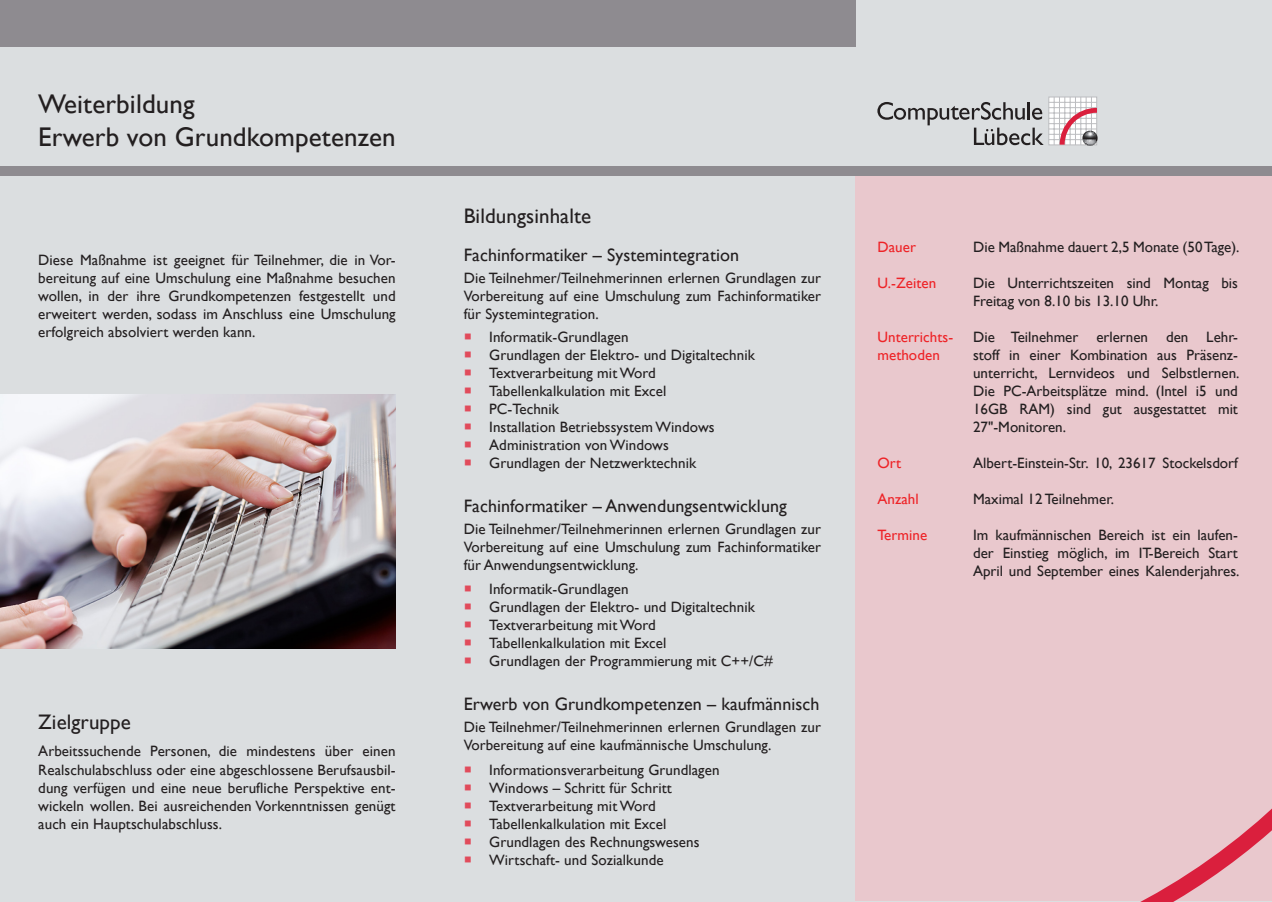
<style>
.page{position:relative;width:1272px;height:902px;background:#fff}
.page>*{position:absolute;margin:0;border:0;box-sizing:border-box;transform-origin:0 0}
.Überschrift_Groß{font:27px "Gill Sans";letter-spacing:.005em;color:#231f20}
.Überschrift_Schwarz{font:21px "Gill Sans";letter-spacing:.005em;color:#231f20}
.Überschrift_Schwarz-2{font:18px "Gill Sans";letter-spacing:.005em;color:#231f20}
.Fließtext{font:15px/18px "Gill Sans";letter-spacing:.005em;color:#231f20;text-align:justify}
.Überschrift_Schwarz-3{font:15px/18px "Gill Sans";letter-spacing:.005em;color:#231f20;text-align:justify}
.Fließtext-2{font:15px/18px "Gill Sans";letter-spacing:.005em;color:#ee2327}
</style>
<div class="page">
<div style="left:0;top:0;width:1271px;height:901px;background:#dbdee0"></div>
<div style="left:855px;top:171px;width:416px;height:730px;background:#e9c8cd"></div>
<div style="left:0;top:0;width:855px;height:47px;background:#8e8b90"></div>
<div style="left:0;top:166px;width:1271px;height:9px;background:#8e8b90"></div>
<svg style="left:1142px;top:809px;width:129px;height:92px"></svg>
<svg style="left:877px;top:102px;width:166px;height:43px"></svg>
<svg style="left:1048px;top:97px;width:48px;height:48px"></svg>
<hr style="left:1048px;top:102px;width:48px;height:1px;background:#bcbdc0">
<hr style="left:1048px;top:107px;width:48px;height:1px;background:#bcbdc0">
<hr style="left:1048px;top:113px;width:48px;height:1px;background:#bcbdc0">
<hr style="left:1048px;top:118px;width:48px;height:1px;background:#bcbdc0">
<hr style="left:1048px;top:123px;width:48px;height:1px;background:#bcbdc0">
<hr style="left:1048px;top:129px;width:48px;height:1px;background:#bcbdc0">
<hr style="left:1048px;top:134px;width:48px;height:1px;background:#bcbdc0">
<hr style="left:1048px;top:139px;width:48px;height:1px;background:#bcbdc0">
<hr style="left:1053px;top:97px;width:1px;height:48px;background:#bcbdc0">
<hr style="left:1059px;top:97px;width:1px;height:48px;background:#bcbdc0">
<hr style="left:1064px;top:97px;width:1px;height:48px;background:#bcbdc0">
<hr style="left:1069px;top:97px;width:1px;height:48px;background:#bcbdc0">
<hr style="left:1075px;top:97px;width:1px;height:48px;background:#bcbdc0">
<hr style="left:1080px;top:97px;width:1px;height:48px;background:#bcbdc0">
<hr style="left:1085px;top:97px;width:1px;height:48px;background:#bcbdc0">
<hr style="left:1091px;top:97px;width:1px;height:48px;background:#bcbdc0">
<svg style="left:1059px;top:108px;width:38px;height:38px"></svg>
<img style="left:0;top:394px;width:395px;height:254px">
<p class="Überschrift_Groß" style="left:38px;top:88px;width:158px">Weiterbildung</p>
<p class="Überschrift_Groß" style="left:38px;top:121px;width:359px">Erwerb von Grundkompetenzen</p>
<p class="Fließtext" style="left:38px;top:251px;width:359px">Diese Maßnahme ist geeignet für Teilnehmer, die in Vor&shy;bereitung auf eine Umschulung eine Maßnahme besuchen wollen, in der ihre Grundkompetenzen festgestellt und erweitert werden, sodass im Anschluss eine Umschulung erfolgreich absolviert werden kann.</p>
<p class="Überschrift_Schwarz" style="left:38px;top:710px;width:94px">Zielgruppe</p>
<p class="Fließtext" style="left:38px;top:742px;width:359px">Arbeitssuchende Personen, die mindestens über einen Realschulabschluss oder eine abgeschlossene Berufsausbil&shy;dung verfügen und eine neue berufliche Perspektive ent&shy;wickeln wollen. Bei ausreichenden Vorkenntnissen genügt auch ein Hauptschulabschluss.</p>
<p class="Überschrift_Schwarz" style="left:463px;top:204px;width:129px">Bildungsinhalte</p>
<p class="Überschrift_Schwarz-2" style="left:463px;top:244px;width:277px">Fachinformatiker – Systemintegration</p>
<p class="Überschrift_Schwarz-3" style="left:463px;top:269px;width:359px">Die Teilnehmer/Teilnehmerinnen erlernen Grundlagen zur Vorbereitung auf eine Umschulung zum Fachinformatiker für Systemintegration.</p>
<p class="Fließtext" style="left:489px;top:328px;width:141px">Informatik-Grundlagen</p>
<p class="Fließtext" style="left:489px;top:346px;width:267px">Grundlagen der Elektro- und Digitaltechnik</p>
<p class="Fließtext" style="left:489px;top:364px;width:168px">Textverarbeitung mit Word</p>
<p class="Fließtext" style="left:489px;top:382px;width:179px">Tabellenkalkulation mit Excel</p>
<p class="Fließtext" style="left:489px;top:400px;width:71px">PC-Technik</p>
<p class="Fließtext" style="left:489px;top:418px;width:227px">Installation Betriebssystem Windows</p>
<p class="Fließtext" style="left:489px;top:436px;width:181px">Administration von Windows</p>
<p class="Fließtext" style="left:489px;top:454px;width:208px">Grundlagen der Netzwerktechnik</p>
<p class="Überschrift_Schwarz-2" style="left:463px;top:495px;width:325px">Fachinformatiker – Anwendungsentwicklung</p>
<p class="Überschrift_Schwarz-3" style="left:463px;top:520px;width:359px">Die Teilnehmer/Teilnehmerinnen erlernen Grundlagen zur Vorbereitung auf eine Umschulung zum Fachinformatiker für Anwendungsentwicklung.</p>
<p class="Fließtext" style="left:489px;top:580px;width:141px">Informatik-Grundlagen</p>
<p class="Fließtext" style="left:489px;top:598px;width:267px">Grundlagen der Elektro- und Digitaltechnik</p>
<p class="Fließtext" style="left:489px;top:616px;width:168px">Textverarbeitung mit Word</p>
<p class="Fließtext" style="left:489px;top:634px;width:179px">Tabellenkalkulation mit Excel</p>
<p class="Fließtext" style="left:489px;top:652px;width:285px">Grundlagen der Programmierung mit C++/C#</p>
<p class="Überschrift_Schwarz-2" style="left:463px;top:693px;width:357px">Erwerb von Grundkompetenzen – kaufmännisch</p>
<p class="Überschrift_Schwarz-3" style="left:463px;top:718px;width:359px">Die Teilnehmer/Teilnehmerinnen erlernen Grundlagen zur<br>Vorbereitung auf eine kaufmännische Umschulung.</p>
<p class="Fließtext" style="left:489px;top:760px;width:232px">Informationsverarbeitung Grundlagen</p>
<p class="Fließtext" style="left:489px;top:778px;width:184px">Windows – Schritt für Schritt</p>
<p class="Fließtext" style="left:489px;top:796px;width:168px">Textverarbeitung mit Word</p>
<p class="Fließtext" style="left:489px;top:814px;width:179px">Tabellenkalkulation mit Excel</p>
<p class="Fließtext" style="left:489px;top:832px;width:212px">Grundlagen des Rechnungswesens</p>
<p class="Fließtext" style="left:489px;top:850px;width:176px">Wirtschaft- und Sozialkunde</p>
<p class="Fließtext-2" style="left:877px;top:238px;width:40px">Dauer</p>
<p class="Fließtext-2" style="left:877px;top:274px;width:60px">U.-Zeiten</p>
<p class="Fließtext-2" style="left:877px;top:328px;width:77px">Unterrichts&shy;methoden</p>
<p class="Fließtext-2" style="left:877px;top:454px;width:25px">Ort</p>
<p class="Fließtext-2" style="left:877px;top:490px;width:43px">Anzahl</p>
<p class="Fließtext-2" style="left:877px;top:526px;width:51px">Termine</p>
<p class="Fließtext" style="left:973px;top:238px;width:268px">Die Maßnahme dauert 2,5 Monate (50 Tage).</p>
<p class="Fließtext" style="left:973px;top:274px;width:266px">Die Unterrichtszeiten sind Montag bis<br>Freitag von 8.10 bis 13.10 Uhr.</p>
<p class="Fließtext" style="left:973px;top:328px;width:268px">Die Teilnehmer erlernen den Lehr&shy;stoff in einer Kombination aus Präsenz&shy;unterricht, Lernvideos und Selbstlernen.<br>Die PC-Arbeitsplätze mind. (Intel i5 und 16GB RAM) sind gut ausgestattet mit 27"-Monitoren.</p>
<p class="Fließtext" style="left:973px;top:454px;width:266px">Albert-Einstein-Str. 10, 23617 Stockelsdorf</p>
<p class="Fließtext" style="left:973px;top:490px;width:142px">Maximal 12 Teilnehmer.</p>
<p class="Fließtext" style="left:973px;top:526px;width:268px">Im kaufmännischen Bereich ist ein laufen&shy;der Einstieg möglich, im IT-Bereich Start April und September eines Kalenderjahres.</p>
</div>
